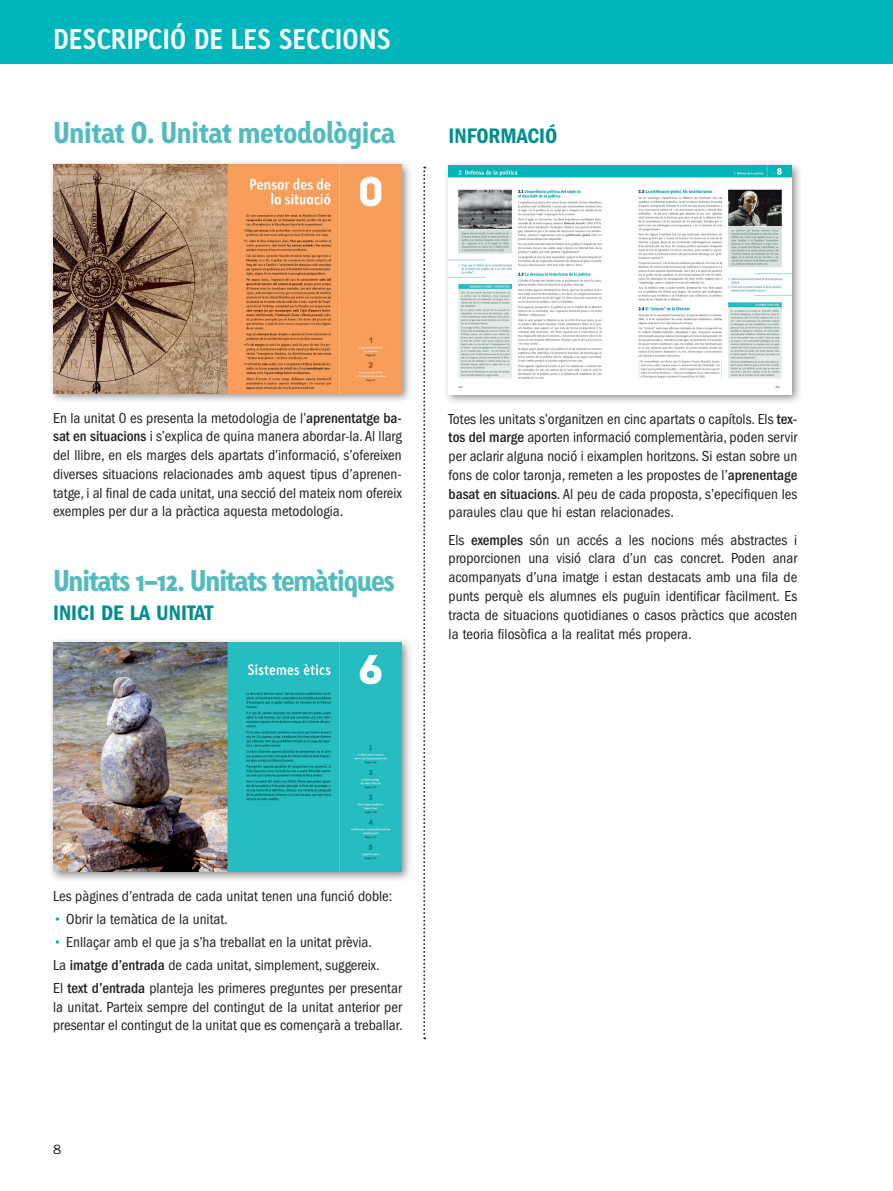
<style>
.page{position:relative;width:893px;height:1191px;background:#fff}
.page>*{position:absolute;margin:0;border:0;box-sizing:border-box;transform-origin:0 0}
.BF-ACT_final_pregunt{font:900 28.5px "Linotype Tetria";letter-spacing:-.07em;color:#53bbbf}
.BF-ACT_final_pregunt-2{font:900 28.5px "Linotype Tetria";letter-spacing:-.04em;color:#53bbbf}
.BL_Títol_plana_2{font:700 27px "Linotype Tetria";letter-spacing:-.01em;color:#fff}
.BF-ACT_final_pregunt-3{font:600 condensed 21.75px "Franklin Gothic LT";color:#008e91}
.BATG-estructura{font:condensed 15px/18.8px "Franklin Gothic LT";color:#231f20;text-align:justify}
.BF-ACT_final_pregunt-4{font:condensed 15px/18.8px "Franklin Gothic LT";color:#231f20;text-align:justify}
.t1{font:13.5px "Franklin Gothic LT";color:#231f20}
.s1{font-weight:500}
.s2{font-weight:500;font-stretch:normal;color:#00aaad}
</style>
<div class="page">
<div style="left:0;top:0;width:893px;height:64px;background:#00b6ba"></div>
<svg style="left:423px;top:167px;width:2px;height:872px"></svg>
<div style="left:48px;top:159px;width:365px;height:245px;background:#231f20;opacity:.5"></div>
<img style="left:53px;top:165px;width:349px;height:228px">
<div style="left:48px;top:637px;width:365px;height:245px;background:#231f20;opacity:.5"></div>
<img style="left:53px;top:643px;width:349px;height:228px">
<div style="left:443px;top:160px;width:359px;height:245px;background:#231f20;opacity:.5"></div>
<img style="left:449px;top:166px;width:342px;height:228px">
<p class="BL_Títol_plana_2" style="left:53px;top:22px;width:339px">DESCRIPCIÓ DE LES SECCIONS</p>
<p class="BF-ACT_final_pregunt-2" style="left:53px;top:113px;width:344px">Unitat O. Unitat metodològica</p>
<p class="BF-ACT_final_pregunt-3" style="left:449px;top:123px;width:110px">INFORMACIÓ</p>
<p class="BATG-estructura" style="left:53px;top:408px;width:350px">En la unitat 0 es presenta la metodologia de l’<span class="s1">aprenentatge ba&shy;sat en situacions</span> i s’explica de quina manera abordar-la. Al llarg del llibre, en els marges dels apartats d’informació, s’ofereixen diverses situacions relacionades amb aquest tipus d’aprenen&shy;tatge, i al final de cada unitat, una secció del mateix nom ofereix exemples per dur a la pràctica aquesta metodologia.</p>
<p class="BF-ACT_final_pregunt" style="left:53px;top:562px;width:344px">Unitats 1-12. Unitats temàtiques</p>
<p class="BF-ACT_final_pregunt-3" style="left:53px;top:601px;width:162px">INICI DE LA UNITAT</p>
<p class="BF-ACT_final_pregunt-4" style="left:449px;top:409px;width:350px">Totes les unitats s’organitzen en cinc apartats o capítols. Els <span class="s1">tex&shy;tos del marge</span> aporten informació complementària, poden servir per aclarir alguna noció i eixamplen horitzons. Si estan sobre un fons de color taronja, remeten a les propostes de l’<span class="s1">aprenentage basat en situacions</span>. Al peu de cada proposta, s’epecifiquen les paraules clau que hi estan relacionades.</p>
<p class="BF-ACT_final_pregunt-4" style="left:449px;top:530px;width:350px">Els <span class="s1">exemples</span> són un accés a les nocions més abstractes i proporcionen una visió clara d’un cas concret. Poden anar acompanyats d’una imatge i estan destacats amb una fila de punts perquè els alumnes els puguin identificar fàcilment. Es tracta de situacions quotidianes o casos pràctics que acosten la teoria filosòfica a la realitat més propera.</p>
<p class="BATG-estructura" style="left:53px;top:886px;width:341px">Les pàgines d’entrada de cada unitat tenen una funció doble:</p>
<p class="BATG-estructura" style="left:53px;top:909px;width:176px"><span class="s2">•</span> Obrir la temàtica de la unitat.</p>
<p class="BATG-estructura" style="left:53px;top:932px;width:320px"><span class="s2">•</span> Enllaçar amb el que ja s’ha treballat en la unitat prèvia.</p>
<p class="BATG-estructura" style="left:53px;top:955px;width:328px">La <span class="s1">imatge d’entrada</span> de cada unitat, simplement, suggereix.</p>
<p class="BATG-estructura" style="left:53px;top:978px;width:351px">El <span class="s1">text d’entrada</span> planteja les primeres preguntes per presentar la unitat. Parteix sempre del contingut de la unitat anterior per presentar el contingut de la unitat que es començarà a treballar.</p>
<p class="t1" style="left:53px;top:1141px;width:10px">8</p>
</div>
